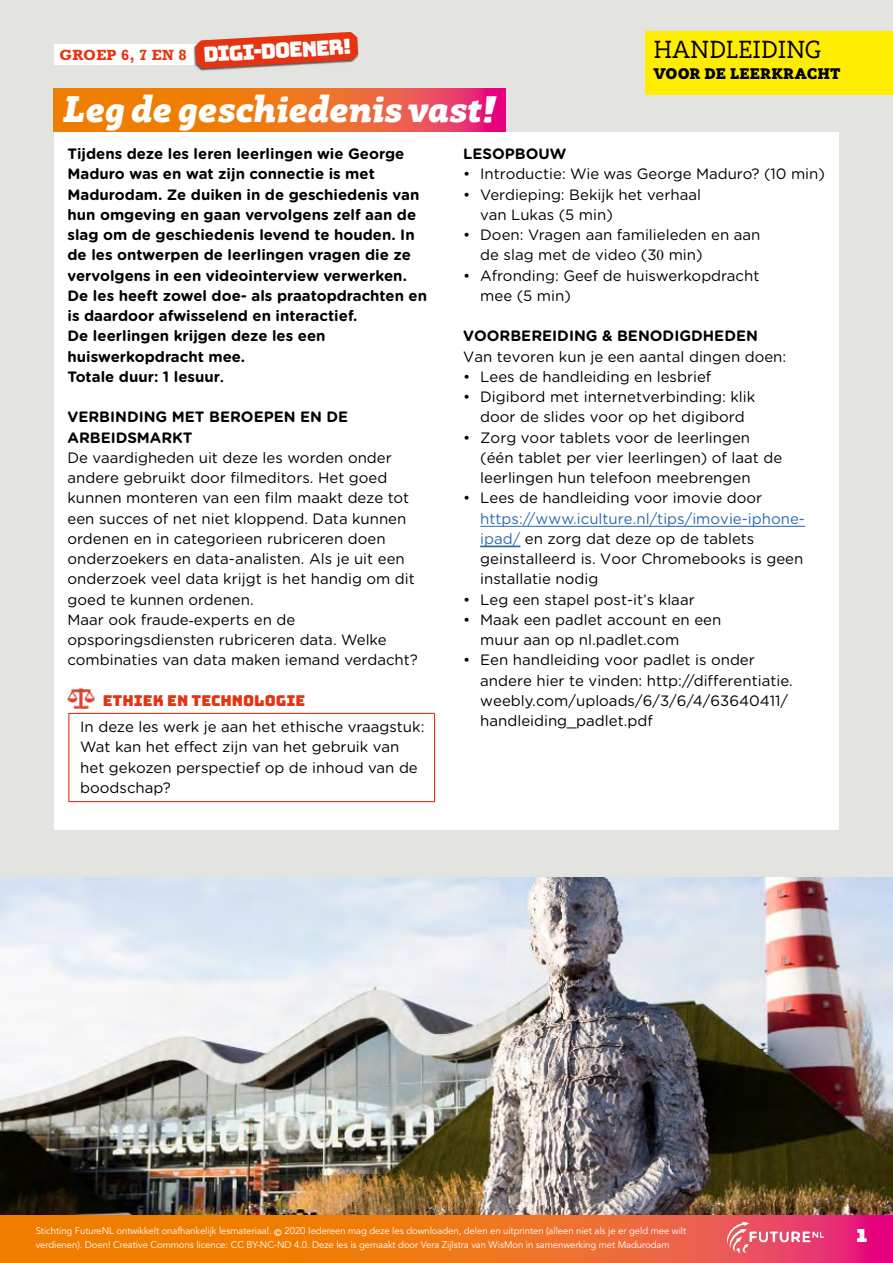
<style>
.page{position:relative;width:893px;height:1263px;background:#fff}
.page>*{position:absolute;margin:0;border:0;box-sizing:border-box;transform-origin:0 0}
.t1{font:italic 900 36px "Rogliano";letter-spacing:-.01em;color:#fff}
.t2{font:24px "Rogliano";letter-spacing:.01em;color:#000}
.t3{font:20.85px "Bungee";color:#fff}
.t4{font:18px "Bungee";color:#fff}
.t5{font:15px/20.2px "Gotham Rounded";color:#000}
.t6{font:700 15px/20.2px "Gotham Rounded";color:#000}
.t7{font:15px "Bungee";color:#e63312}
.t8{font:900 15px "Rogliano";letter-spacing:.01em;color:#000}
.t9{font:700 15px "Rockwell Std";letter-spacing:.02em;color:#e63312}
.t10{font:9.6px/13.5px "Avenir LT Std";letter-spacing:-.01em;color:#fff}
.s1{font-family:"Times New Roman"}
.s2{color:#2a6ab2}
.s3{font-weight:500}
</style>
<div class="page">
<svg style="left:0;top:1214px;width:893px;height:49px;background:#ea6c23"></svg>
<img style="left:727px;top:1222px;width:97px;height:31px">
<img style="left:0;top:876px;width:893px;height:338px">
<div style="left:0;top:0;width:893px;height:876px;background:#e3e3df"></div>
<div style="left:645px;top:31px;width:248px;height:41px;background:#ffed00"></div>
<div style="left:645px;top:60px;width:248px;height:35px;background:#ffed00"></div>
<div style="left:54px;top:133px;width:785px;height:697px;background:#fff"></div>
<div style="left:54px;top:44px;width:161px;height:21px;background:#fff"></div>
<div style="left:68px;top:713px;width:367px;height:89px;background:#fff;border:1px solid #e63312"></div>
<img style="left:68px;top:689px;width:26px;height:20px">
<hr style="left:480px;top:546px;width:40px;height:1px;background:#2a6ab2">
<hr style="left:536px;top:526px;width:269px;height:1px;background:#2a6ab2">
<hr style="left:480px;top:526px;width:56px;height:1px;background:#2a6ab2">
<svg style="left:53px;top:88px;width:452px;height:44px;background:#ed6927"></svg>
<div style="left:194px;top:32px;width:165px;height:39px;background:#000;opacity:.6"></div>
<svg style="left:195px;top:32px;width:163px;height:36px"></svg>
<p class="t9" style="left:59px;top:46px;width:129px">GROEP 6, 7 EN 8</p>
<h3 class="t3" style="left:203px;top:42px;width:150px;rotate:-3deg">digi-doener!</h3>
<h1 class="t1" style="left:62px;top:86px;width:434px">Leg de geschiedenis vast!</h1>
<h2 class="t2" style="left:654px;top:34px;width:169px">HANDLEIDING</h2>
<p class="t8" style="left:654px;top:64px;width:188px">VOOR DE LEERKRACHT</p>
<p class="t6" style="left:68px;top:143px;width:361px">Tijdens deze les leren leerlingen wie George Maduro was en wat zijn connectie is met Madurodam. Ze duiken in de geschiedenis van hun omgeving en gaan vervolgens zelf aan de slag om de geschiedenis levend te houden. In de les ontwerpen de leerlingen vragen die ze vervolgens in een videointerview verwerken.<br>De les heeft zowel doe- als praatopdrachten en is daardoor afwisselend en interactief.<br>De leerlingen krijgen deze les een huiswerkopdracht mee.<br>Totale duur: 1 lesuur<span class="s1">.</span></p>
<p class="t6" style="left:68px;top:406px;width:282px">VERBINDING MET BEROEPEN EN DE<br>ARBEIDSMARKT</p>
<p class="t5" style="left:68px;top:447px;width:352px">De vaardigheden uit deze les worden onder andere gebruikt door filmeditors. Het goed kunnen monteren van een film maakt deze tot een succes of net niet kloppend. Data kunnen ordenen en in categorieen rubriceren doen onderzoekers en data-analisten. Als je uit een onderzoek veel data krijgt is het handig om dit goed te kunnen ordenen.<br>Maar ook fraude<span class="s1">-</span>experts en de opsporingsdiensten rubriceren data. Welke combinaties van data maken iemand verdacht?</p>
<p class="t7" style="left:103px;top:692px;width:204px">ETHIEK EN TECHNOLOGIE</p>
<p class="t5" style="left:80px;top:716px;width:346px">In deze les werk je aan het ethische vraagstuk:<br>Wat kan het effect zijn van het gebruik van het gekozen perspectief op de inhoud van de boodschap?</p>
<p class="t6" style="left:463px;top:143px;width:105px">LESOPBOUW</p>
<p class="t5" style="left:463px;top:163px;width:363px">• Introductie: Wie was George Maduro? (10 min)</p>
<p class="t5" style="left:480px;top:184px;width:222px;text-indent:-17px">• Verdieping: Bekijk het verhaal van Lukas (5 min)</p>
<p class="t5" style="left:480px;top:224px;width:282px;text-indent:-17px">• Doen: Vragen aan familieleden en aan de slag met de video (3<span class="s1">0</span> min)</p>
<p class="t5" style="left:480px;top:265px;width:281px;text-indent:-17px">• Afronding: Geef de huiswerkopdracht mee (5 min)</p>
<p class="t6" style="left:463px;top:325px;width:296px">VOORBEREIDING &amp; BENODIGDHEDEN</p>
<p class="t5" style="left:463px;top:346px;width:325px">Van tevoren kun je een aantal dingen doen:</p>
<p class="t5" style="left:463px;top:366px;width:250px">• Lees de handleiding en lesbrief</p>
<p class="t5" style="left:463px;top:386px;width:294px;text-align:center">• Digibord met internetverbinding: klik door de slides voor op het digibord</p>
<p class="t5" style="left:480px;top:427px;width:304px;text-indent:-17px">• Zorg voor tablets voor de leerlingen (één tablet per vier leerlingen) of laat de leerlingen hun telefoon meebrengen</p>
<p class="t5" style="left:463px;top:487px;width:300px">• Lees de handleiding voor imovie door</p>
<p class="t5" style="left:480px;top:508px;width:326px"><span class="s2">https://www.iculture.nl/tips/imovie-iphone&shy;ipad/</span> en zorg dat deze op de tablets geinstalleerd is. Voor Chromebooks is geen installatie nodig</p>
<p class="t5" style="left:463px;top:589px;width:233px">• Leg een stapel post-it’s klaar</p>
<p class="t5" style="left:480px;top:609px;width:243px;text-indent:-17px">• Maak een padlet account en een muur aan op nl.padlet.com</p>
<p class="t5" style="left:480px;top:649px;width:314px;text-indent:-17px">• Een handleiding voor padlet is onder andere hier te vinden: http://differentiatie. weebly.com/uploads/6/3/6/4/63640411/ handleiding_padlet.pdf</p>
<p class="t10" style="left:36px;top:1225px;width:652px">Stichting FutureNL ontwikkelt onafhankelijk lesmateriaal. <span class="s3">©</span> 2020 Iedereen mag deze les downloaden, delen en uitprinten (alleen niet als je er geld mee wilt verdienen). Doen! Creative Commons licence: CC BY-NC-ND 4.0. Deze les is gemaakt door Vera Zijlstra van WisMon in samenwerking met Madurodam</p>
<p class="t4" style="left:857px;top:1225px;width:12px">1</p>
</div>
